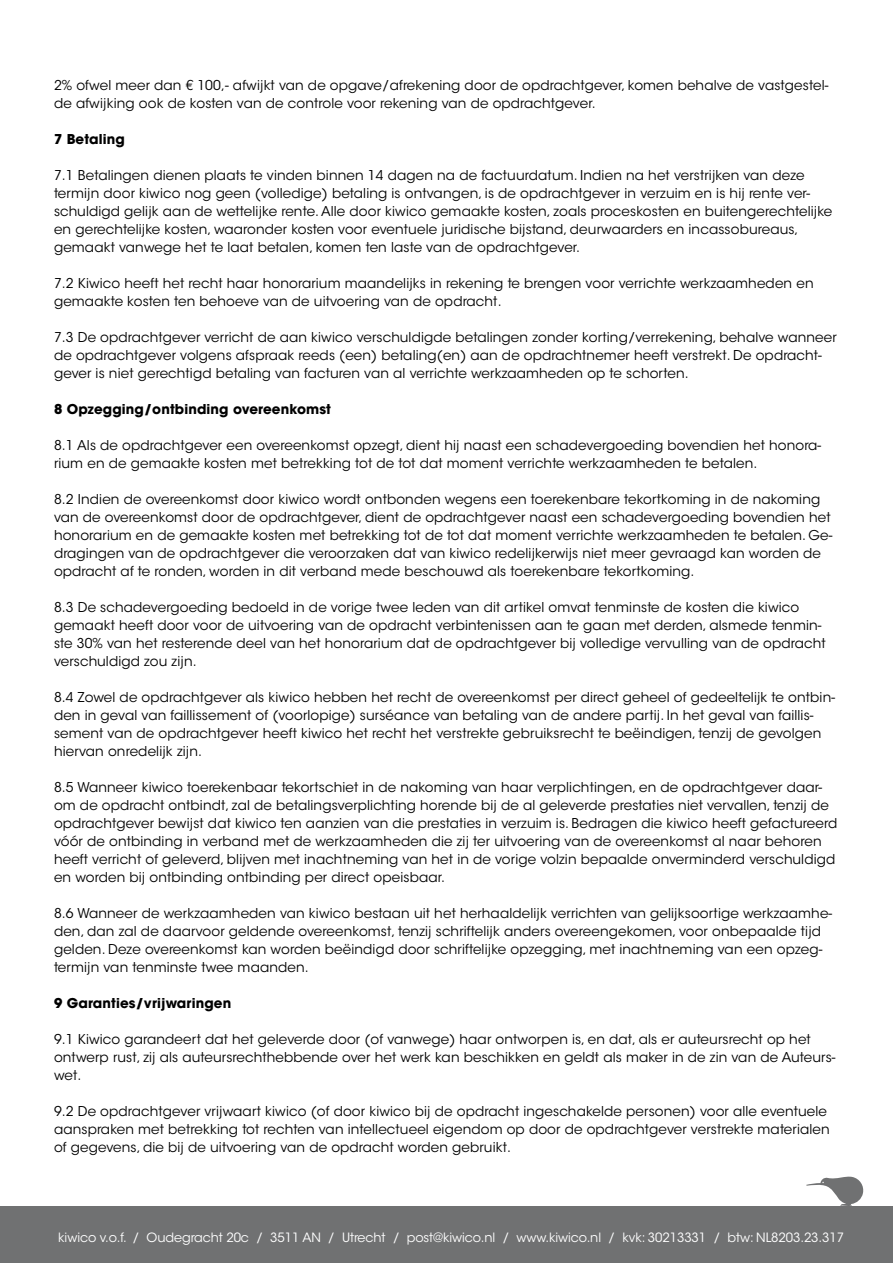
<style>
.page{position:relative;width:893px;height:1263px;background:#fff}
.page>*{position:absolute;margin:0;border:0;box-sizing:border-box;transform-origin:0 0}
.t1{font:13.5px/18px "ITC Avant Garde Std";letter-spacing:.01em;color:#000}
.t2{font:700 13.5px "ITC Avant Garde Std";letter-spacing:.01em;color:#000}
.t3{font:12.75px "ITC Avant Garde Std";letter-spacing:-.005em;color:#fff}
</style>
<div class="page">
<div style="left:0;top:1206px;width:893px;height:57px;background:#707172"></div>
<svg style="left:806px;top:1176px;width:58px;height:30px"></svg>
<p class="t1" style="left:54px;top:76px;width:776px">2% ofwel meer dan € 100,- afwijkt van de opgave/afrekening door de opdrachtgever, komen behalve de vastgestel&shy;de afwijking ook de kosten van de controle voor rekening van de opdrachtgever.</p>
<p class="t2" style="left:54px;top:130px;width:72px">7 Betaling</p>
<p class="t1" style="left:54px;top:166px;width:780px">7.1 Betalingen dienen plaats te vinden binnen 14 dagen na de factuurdatum. Indien na het verstrijken van deze termijn door kiwico nog geen (volledige) betaling is ontvangen, is de opdrachtgever in verzuim en is hij rente ver&shy;schuldigd gelijk aan de wettelijke rente. Alle door kiwico gemaakte kosten, zoals proceskosten en buitengerechtelijke en gerechtelijke kosten, waaronder kosten voor eventuele juridische bijstand, deurwaarders en incassobureaus, gemaakt vanwege het te laat betalen, komen ten laste van de opdrachtgever.</p>
<p class="t1" style="left:54px;top:274px;width:761px">7.2 Kiwico heeft het recht haar honorarium maandelijks in rekening te brengen voor verrichte werkzaamheden en gemaakte kosten ten behoeve van de uitvoering van de opdracht.</p>
<p class="t1" style="left:54px;top:328px;width:784px">7.3 De opdrachtgever verricht de aan kiwico verschuldigde betalingen zonder korting/verrekening, behalve wanneer de opdrachtgever volgens afspraak reeds (een) betaling(en) aan de opdrachtnemer heeft verstrekt. De opdracht&shy;gever is niet gerechtigd betaling van facturen van al verrichte werkzaamheden op te schorten.</p>
<p class="t2" style="left:54px;top:400px;width:278px">8 Opzegging/ontbinding overeenkomst</p>
<p class="t1" style="left:54px;top:436px;width:769px">8.1 Als de opdrachtgever een overeenkomst opzegt, dient hij naast een schadevergoeding bovendien het honora&shy;rium en de gemaakte kosten met betrekking tot de tot dat moment verrichte werkzaamheden te betalen.</p>
<p class="t1" style="left:54px;top:490px;width:780px">8.2 Indien de overeenkomst door kiwico wordt ontbonden wegens een toerekenbare tekortkoming in de nakoming van de overeenkomst door de opdrachtgever, dient de opdrachtgever naast een schadevergoeding bovendien het honorarium en de gemaakte kosten met betrekking tot de tot dat moment verrichte werkzaamheden te betalen. Ge&shy;dragingen van de opdrachtgever die veroorzaken dat van kiwico redelijkerwijs niet meer gevraagd kan worden de opdracht af te ronden, worden in dit verband mede beschouwd als toerekenbare tekortkoming.</p>
<p class="t1" style="left:54px;top:598px;width:773px">8.3 De schadevergoeding bedoeld in de vorige twee leden van dit artikel omvat tenminste de kosten die kiwico gemaakt heeft door voor de uitvoering van de opdracht verbintenissen aan te gaan met derden, alsmede tenmin&shy;ste 30% van het resterende deel van het honorarium dat de opdrachtgever bij volledige vervulling van de opdracht verschuldigd zou zijn.</p>
<p class="t1" style="left:54px;top:688px;width:783px">8.4 Zowel de opdrachtgever als kiwico hebben het recht de overeenkomst per direct geheel of gedeeltelijk te ontbin&shy;den in geval van faillissement of (voorlopige) surséance van betaling van de andere partij. In het geval van faillis&shy;sement van de opdrachtgever heeft kiwico het recht het verstrekte gebruiksrecht te beëindigen, tenzij de gevolgen hiervan onredelijk zijn.</p>
<p class="t1" style="left:54px;top:778px;width:785px">8.5 Wanneer kiwico toerekenbaar tekortschiet in de nakoming van haar verplichtingen, en de opdrachtgever daar&shy;om de opdracht ontbindt, zal de betalingsverplichting horende bij de al geleverde prestaties niet vervallen, tenzij de opdrachtgever bewijst dat kiwico ten aanzien van die prestaties in verzuim is. Bedragen die kiwico heeft gefactureerd vóór de ontbinding in verband met de werkzaamheden die zij ter uitvoering van de overeenkomst al naar behoren heeft verricht of geleverd, blijven met inachtneming van het in de vorige volzin bepaalde onverminderd verschuldigd en worden bij ontbinding ontbinding per direct opeisbaar.</p>
<p class="t1" style="left:54px;top:904px;width:780px">8.6 Wanneer de werkzaamheden van kiwico bestaan uit het herhaaldelijk verrichten van gelijksoortige werkzaamhe&shy;den, dan zal de daarvoor geldende overeenkomst, tenzij schriftelijk anders overeengekomen, voor onbepaalde tijd gelden. Deze overeenkomst kan worden beëindigd door schriftelijke opzegging, met inachtneming van een opzeg&shy;termijn van tenminste twee maanden.</p>
<p class="t2" style="left:54px;top:994px;width:179px">9 Garanties/vrijwaringen</p>
<p class="t1" style="left:54px;top:1030px;width:783px">9.1 Kiwico garandeert dat het geleverde door (of vanwege) haar ontworpen is, en dat, als er auteursrecht op het ontwerp rust, zij als auteursrechthebbende over het werk kan beschikken en geldt als maker in de zin van de Auteurs&shy;wet.</p>
<p class="t1" style="left:54px;top:1102px;width:777px">9.2 De opdrachtgever vrijwaart kiwico (of door kiwico bij de opdracht ingeschakelde personen) voor alle eventuele aanspraken met betrekking tot rechten van intellectueel eigendom op door de opdrachtgever verstrekte materialen of gegevens, die bij de uitvoering van de opdracht worden gebruikt.</p>
<p class="t3" style="left:58px;top:1230px;width:787px">kiwico v.o.f. / Oudegracht 20c / 3511 AN / Utrecht / post@kiwico.nl / www.kiwico.nl / kvk: 30213331 / btw: NL8203.23.317</p>
</div>
